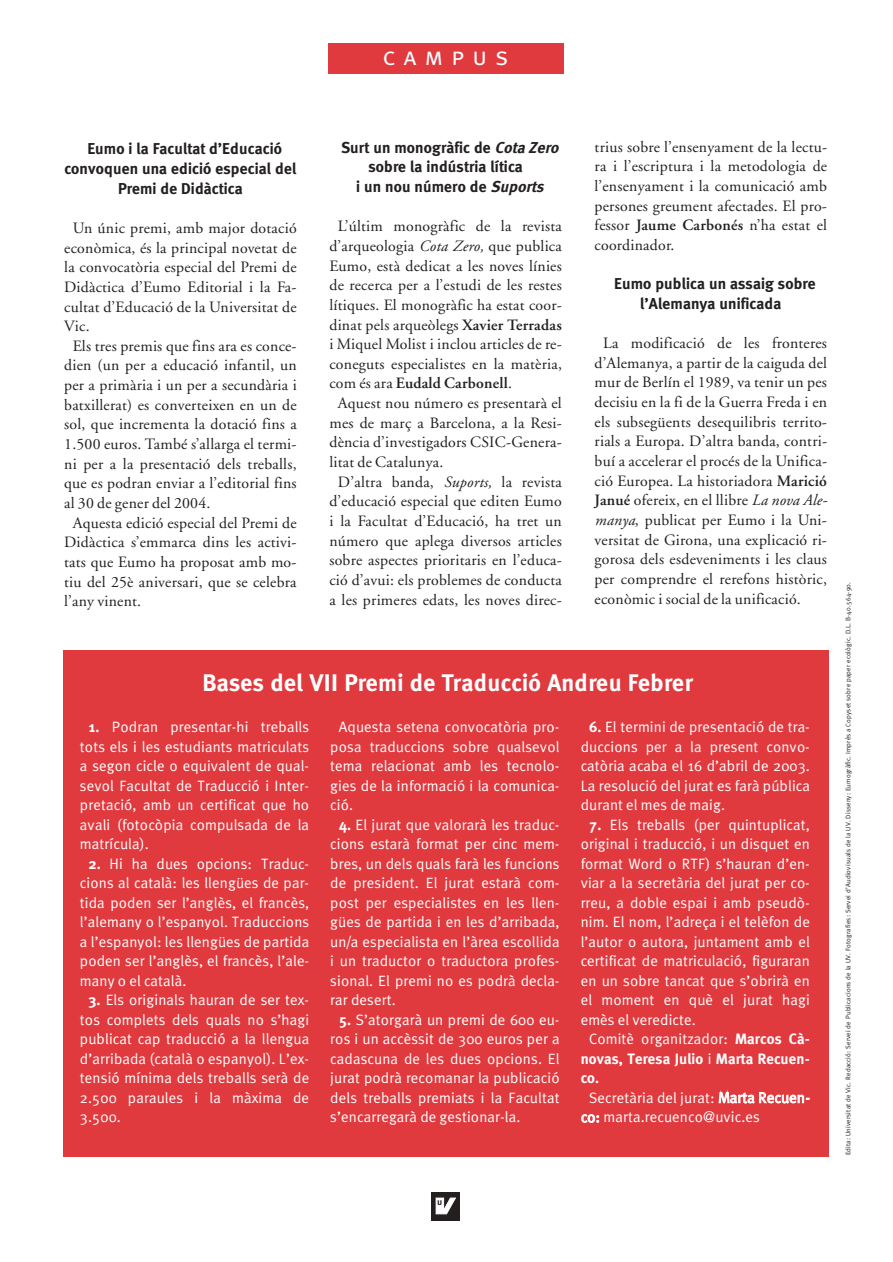
<style>
.page{position:relative;width:893px;height:1262px;background:#fff}
.page>*{position:absolute;margin:0;border:0;box-sizing:border-box;transform-origin:0 0}
.t1{font:25.5px "Meta Plus Normal Caps";letter-spacing:.32em;color:#fff}
.t2{font:700 24px "Meta";letter-spacing:.015em;color:#fff}
.t3{font:15.75px/19.6px "Adobe Garamond";letter-spacing:.015em;color:#231f1f;text-align:justify}
.t4{font:700 15.75px/19.6px "Meta";letter-spacing:.01em;color:#231f1f;text-align:center}
.t5{font:600 15.75px "Adobe Garamond";letter-spacing:.015em;color:#231f1f}
.t6{font:15px/19.5px "Meta Normal";letter-spacing:.01em;color:#fff;text-align:justify}
.t7{font:700 15px/19.5px "Meta";letter-spacing:.01em;color:#fff}
.t8{font:8.7px "Meta Plus Bold Caps";color:#231f1f}
.t9{font:6.75px "Meta Normal";letter-spacing:.025em;color:#231f1f}
.s1{font-style:italic}
.s2{font-weight:600}
.s3{font-weight:400}
.s4{font-family:"Meta";font-weight:700}
.s5{font-family:"Meta Normal";font-weight:400}
</style>
<div class="page">
<div style="left:431px;top:1192px;width:29px;height:28px;background:#231f1f"></div>
<svg style="left:436px;top:1197px;width:20px;height:17px"></svg>
<div style="left:328px;top:43px;width:235px;height:30px;background:#e0393e"></div>
<div style="left:63px;top:651px;width:765px;height:506px;background:#e0393e"></div>
<h1 class="t1" style="left:383px;top:42px;width:127px">campus</h1>
<p class="t4" style="left:64px;top:141px;width:233px">Eumo i la Facultat d’Educació convoquen una edició especial del<br>Premi de Didàctica</p>
<p class="t3" style="left:73px;top:219px;width:225px">Un únic premi, amb major dotació</p>
<p class="t3" style="left:64px;top:239px;width:234px">econòmica, és la principal novetat de</p>
<p class="t3" style="left:64px;top:259px;width:234px">la convocatòria especial del Premi de</p>
<p class="t3" style="left:64px;top:278px;width:234px">Didàctica d’Eumo Editorial i la Fa-</p>
<p class="t3" style="left:64px;top:298px;width:234px">cultat d’Educació de la Universitat de</p>
<p class="t3" style="left:64px;top:318px;width:27px">Vic.</p>
<p class="t3" style="left:73px;top:337px;width:225px">Els tres premis que fins ara es conce-</p>
<p class="t3" style="left:64px;top:357px;width:234px">dien (un per a educació infantil, un</p>
<p class="t3" style="left:64px;top:377px;width:234px">per a primària i un per a secundària i</p>
<p class="t3" style="left:64px;top:396px;width:234px">batxillerat) es converteixen en un de</p>
<p class="t3" style="left:64px;top:416px;width:234px">sol, que incrementa la dotació fins a</p>
<p class="t3" style="left:64px;top:436px;width:234px">1.500 euros. També s’allarga el termi-</p>
<p class="t3" style="left:64px;top:455px;width:234px">ni per a la presentació dels treballs,</p>
<p class="t3" style="left:64px;top:475px;width:234px">que es podran enviar a l’editorial fins</p>
<p class="t3" style="left:64px;top:495px;width:148px">al 30 de gener del 2004.</p>
<p class="t3" style="left:73px;top:514px;width:225px">Aquesta edició especial del Premi de</p>
<p class="t3" style="left:64px;top:534px;width:234px">Didàctica s’emmarca dins les activi-</p>
<p class="t3" style="left:64px;top:553px;width:234px">tats que Eumo ha proposat amb mo-</p>
<p class="t3" style="left:64px;top:573px;width:234px">tiu del 25è aniversari, que se celebra</p>
<p class="t3" style="left:64px;top:593px;width:78px">l’any vinent.</p>
<p class="t4" style="left:341px;top:139px;width:222px">Surt un monogràfic de <span class="s1">Cota Zero</span></p>
<p class="t4" style="left:368px;top:159px;width:156px">sobre la indústria lítica</p>
<p class="t4" style="left:356px;top:178px;width:192px">i un nou número de <span class="s1">Suports</span></p>
<p class="t3" style="left:338px;top:218px;width:225px">L’últim monogràfic de la revista</p>
<p class="t3" style="left:329px;top:237px;width:234px">d’arqueologia <span class="s1">Cota Zero,</span> que publica</p>
<p class="t3" style="left:329px;top:257px;width:234px">Eumo, està dedicat a les noves línies</p>
<p class="t3" style="left:329px;top:277px;width:234px">de recerca per a l’estudi de les restes</p>
<p class="t3" style="left:329px;top:296px;width:234px">lítiques. El monogràfic ha estat coor-</p>
<p class="t3" style="left:329px;top:316px;width:234px">dinat pels arqueòlegs <span class="s2">Xavier Terradas</span></p>
<p class="t3" style="left:329px;top:336px;width:234px">i Miquel Molist i inclou articles de re-</p>
<p class="t3" style="left:329px;top:355px;width:234px">coneguts especialistes en la matèria,</p>
<p class="t5" style="left:329px;top:377px;width:184px"><span class="s3">com és ara</span> Eudald Carbonell<span class="s3">.</span></p>
<p class="t3" style="left:338px;top:395px;width:225px">Aquest nou número es presentarà el</p>
<p class="t3" style="left:329px;top:414px;width:234px">mes de març a Barcelona, a la Resi-</p>
<p class="t3" style="left:329px;top:434px;width:234px">dència d’investigadors CSIC-Genera-</p>
<p class="t3" style="left:329px;top:454px;width:115px">litat de Catalunya.</p>
<p class="t3" style="left:338px;top:473px;width:225px">D’altra banda, <span class="s1">Suports,</span> la revista</p>
<p class="t3" style="left:329px;top:493px;width:234px">d’educació especial que editen Eumo</p>
<p class="t3" style="left:329px;top:513px;width:234px">i la Facultat d’Educació, ha tret un</p>
<p class="t3" style="left:329px;top:532px;width:234px">número que aplega diversos articles</p>
<p class="t3" style="left:329px;top:552px;width:234px">sobre aspectes prioritaris en l’educa-</p>
<p class="t3" style="left:329px;top:571px;width:234px">ció d’avui: els problemes de conducta</p>
<p class="t3" style="left:329px;top:591px;width:234px">a les primeres edats, les noves direc-</p>
<p class="t3" style="left:594px;top:138px;width:234px">trius sobre l’ensenyament de la lectu&shy;ra i l’escriptura i la metodologia de l’ensenyament i la comunicació amb persones greument afectades. El pro&shy;fessor <span class="s2">Jaume Carbonés</span> n’ha estat el coordinador.</p>
<p class="t4" style="left:614px;top:275px;width:203px">Eumo publica un assaig sobre l’Alemanya unificada</p>
<p class="t3" style="left:594px;top:335px;width:234px;text-indent:9px">La modificació de les fronteres d’Alemanya, a partir de la caiguda del mur de Berlín el 1989, va tenir un pes decisiu en la fi de la Guerra Freda i en els subsegüents desequilibris territo&shy;rials a Europa. D’altra banda, contri&shy;buí a accelerar el procés de la Unifica&shy;ció Europea. La historiadora <span class="s2">Marició Janué</span> ofereix, en el llibre <span class="s1">La nova Ale&shy;manya</span>, publicat per Eumo i la Uni&shy;versitat de Girona, una explicació ri&shy;gorosa dels esdeveniments i les claus per comprendre el rerefons històric, econòmic i social de la unificació.</p>
<h2 class="t2" style="left:202px;top:674px;width:492px">Bases del VII Premi de Traducció Andreu Febrer</h2>
<p class="t6" style="left:80px;top:719px;width:231px;text-indent:9px"><span class="s4">1.</span> Podran presentar-hi treballs tots els i les estudiants matriculats a segon cicle o equivalent de qual&shy;sevol Facultat de Traducció i Inter&shy;pretació, amb un certificat que ho avali (fotocòpia compulsada de la matrícula).</p>
<p class="t6" style="left:80px;top:855px;width:231px;text-indent:9px"><span class="s4">2.</span> Hi ha dues opcions: Traduc&shy;cions al català: les llengües de par&shy;tida poden ser l’anglès, el francès, l’alemany o l’espanyol. Traduccions a l’espanyol: les llengües de partida poden ser l’anglès, el francès, l’ale&shy;many o el català.</p>
<p class="t6" style="left:80px;top:992px;width:231px;text-indent:9px"><span class="s4">3.</span> Els originals hauran de ser tex&shy;tos complets dels quals no s’hagi publicat cap traducció a la llengua d’arribada (català o espanyol). L’ex&shy;tensió mínima dels treballs serà de 2.500 paraules i la màxima de 3.500.</p>
<p class="t6" style="left:330px;top:719px;width:231px;text-indent:9px">Aquesta setena convocatòria pro&shy;posa traduccions sobre qualsevol tema relacionat amb les tecnolo&shy;gies de la informació i la comunica&shy;ció.</p>
<p class="t6" style="left:330px;top:816px;width:231px;text-indent:9px"><span class="s4">4.</span> El jurat que valorarà les traduc&shy;cions estarà format per cinc mem&shy;bres, un dels quals farà les funcions de president. El jurat estarà com&shy;post per especialistes en les llen&shy;gües de partida i en les d’arribada, un/a especialista en l’àrea escollida i un traductor o traductora profes&shy;sional. El premi no es podrà decla&shy;rar desert.</p>
<p class="t6" style="left:330px;top:1011px;width:231px;text-indent:9px"><span class="s4">5.</span> S’atorgarà un premi de 600 eu&shy;ros i un accèssit de 300 euros per a cadascuna de les dues opcions. El jurat podrà recomanar la publicació dels treballs premiats i la Facultat s’encarregarà de gestionar-la.</p>
<p class="t6" style="left:580px;top:719px;width:231px;text-indent:9px"><span class="s4">6.</span> El termini de presentació de tra&shy;duccions per a la present convo&shy;catòria acaba el 16 d’abril de 2003.<br>La resolució del jurat es farà pública durant el mes de maig.</p>
<p class="t6" style="left:589px;top:816px;width:222px"><span class="s4">7.</span> Els treballs (per quintuplicat,</p>
<p class="t6" style="left:580px;top:836px;width:231px">original i traducció, i un disquet en</p>
<p class="t6" style="left:580px;top:855px;width:230px">format Word o RTF) s’hauran d’en-</p>
<p class="t6" style="left:580px;top:875px;width:230px">viar a la secretària del jurat per co-</p>
<p class="t6" style="left:580px;top:894px;width:230px">rreu, a doble espai i amb pseudò-</p>
<p class="t6" style="left:580px;top:914px;width:231px">nim. El nom, l’adreça i el telèfon de</p>
<p class="t6" style="left:580px;top:933px;width:231px">l’autor o autora, juntament amb el</p>
<p class="t6" style="left:580px;top:953px;width:231px">certificat de matriculació, figuraran</p>
<p class="t6" style="left:580px;top:972px;width:231px">en un sobre tancat que s’obrirà en</p>
<p class="t6" style="left:580px;top:992px;width:231px">el moment en què el jurat hagi</p>
<p class="t6" style="left:580px;top:1011px;width:117px">emès el veredicte.</p>
<p class="t6" style="left:589px;top:1031px;width:222px">Comitè organitzador: <span class="s4">Marcos Cà-</span></p>
<p class="t7" style="left:580px;top:1050px;width:230px">novas, Teresa Julio <span class="s5">i</span> Marta Recuen&shy;co.</p>
<p class="t6" style="left:581px;top:1089px;width:230px;text-indent:8px">Secretària del jurat: Marta Recuen&shy;co: marta.recuenco@uvic.es</p>
<p class="t9" style="left:845px;top:1155px;width:575px;rotate:-90deg">Edita: Universitat de Vic. Redacció: Servei de Publicacions de la UV. Fotografies: Servei d’Audiovisuals de la UV. Disseny: Eumogràfic. Imprès a Copyset sobre paper ecològic. D.L. B-40.564-90.</p>
<p class="t8" style="left:437px;top:1196px;width:7px">u</p>
</div>
